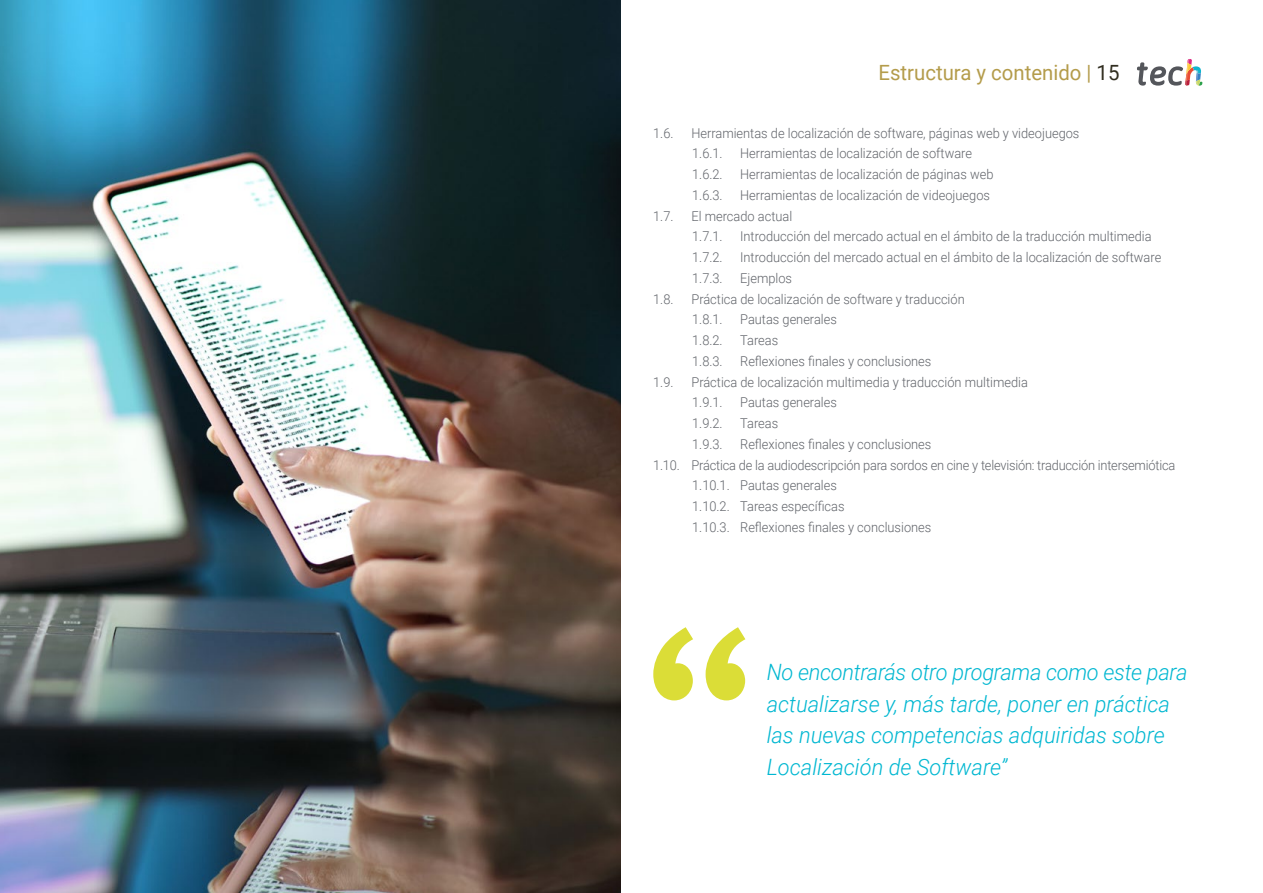
<style>
.page{position:relative;width:1263px;height:893px;background:#fff}
.page>*{position:absolute;margin:0;border:0;box-sizing:border-box;transform-origin:0 0}
.t1{font:italic 300 22.5px/31.5px "Roboto";color:#00b7d1}
.t2{font:21px "Roboto";color:#b49c4b}
.t3{font:300 13.5px/20.7px "Roboto";color:#61646a;scale:.95 1}
.s1{color:#312e20}
</style>
<div class="page">
<svg style="left:1137px;top:59px;width:65px;height:27px"></svg>
<img style="left:0;top:0;width:621px;height:893px">
<svg style="left:653px;top:627px;width:92px;height:73px"></svg>
<h2 class="t2" style="left:878px;top:57px;width:242px">Estructura y contenido | <span class="s1">15</span></h2>
<p class="t3" style="left:653px;top:122px;width:23px">1.6.</p>
<p class="t3" style="left:691px;top:122px;width:410px">Herramientas de localización de software, páginas web y videojuegos<br>1.6.1.</p>
<p class="t3" style="left:740px;top:143px;width:246px">Herramientas de localización de software</p>
<p class="t3" style="left:692px;top:164px;width:34px">1.6.2.</p>
<p class="t3" style="left:740px;top:164px;width:268px">Herramientas de localización de páginas web</p>
<p class="t3" style="left:692px;top:184px;width:34px">1.6.3.</p>
<p class="t3" style="left:740px;top:184px;width:264px">Herramientas de localización de videojuegos</p>
<p class="t3" style="left:653px;top:205px;width:23px">1.7.</p>
<p class="t3" style="left:691px;top:205px;width:108px">El mercado actual<br>1.7.1.</p>
<p class="t3" style="left:740px;top:226px;width:435px">Introducción del mercado actual en el ámbito de la traducción multimedia</p>
<p class="t3" style="left:692px;top:247px;width:34px">1.7.2.</p>
<p class="t3" style="left:740px;top:247px;width:445px">Introducción del mercado actual en el ámbito de la localización de software</p>
<p class="t3" style="left:692px;top:267px;width:34px">1.7.3.</p>
<p class="t3" style="left:740px;top:267px;width:56px">Ejemplos</p>
<p class="t3" style="left:653px;top:288px;width:23px">1.8.</p>
<p class="t3" style="left:691px;top:288px;width:289px">Práctica de localización de software y traducción<br>1.8.1.</p>
<p class="t3" style="left:740px;top:309px;width:103px">Pautas generales</p>
<p class="t3" style="left:692px;top:330px;width:34px">1.8.2.</p>
<p class="t3" style="left:740px;top:330px;width:42px">Tareas</p>
<p class="t3" style="left:692px;top:350px;width:34px">1.8.3.</p>
<p class="t3" style="left:740px;top:350px;width:203px">Reflexiones finales y conclusiones</p>
<p class="t3" style="left:653px;top:371px;width:23px">1.9.</p>
<p class="t3" style="left:691px;top:371px;width:356px">Práctica de localización multimedia y traducción multimedia<br>1.9.1.</p>
<p class="t3" style="left:740px;top:392px;width:103px">Pautas generales</p>
<p class="t3" style="left:692px;top:413px;width:34px">1.9.2.</p>
<p class="t3" style="left:740px;top:413px;width:42px">Tareas</p>
<p class="t3" style="left:692px;top:433px;width:34px">1.9.3.</p>
<p class="t3" style="left:740px;top:433px;width:203px">Reflexiones finales y conclusiones</p>
<p class="t3" style="left:653px;top:454px;width:551px">1.10. Práctica de la audiodescripción para sordos en cine y televisión: traducción intersemiótica</p>
<p class="t3" style="left:692px;top:475px;width:154px">1.10.1. Pautas generales</p>
<p class="t3" style="left:692px;top:496px;width:162px">1.10.2. Tareas específicas</p>
<p class="t3" style="left:692px;top:516px;width:253px">1.10.3. Reflexiones finales y conclusiones</p>
<h1 class="t1" style="left:767px;top:656px;width:422px">No encontrarás otro programa como este para actualizarse y, más tarde, poner en práctica las nuevas competencias adquiridas sobre Localización de Software”</h1>
</div>
